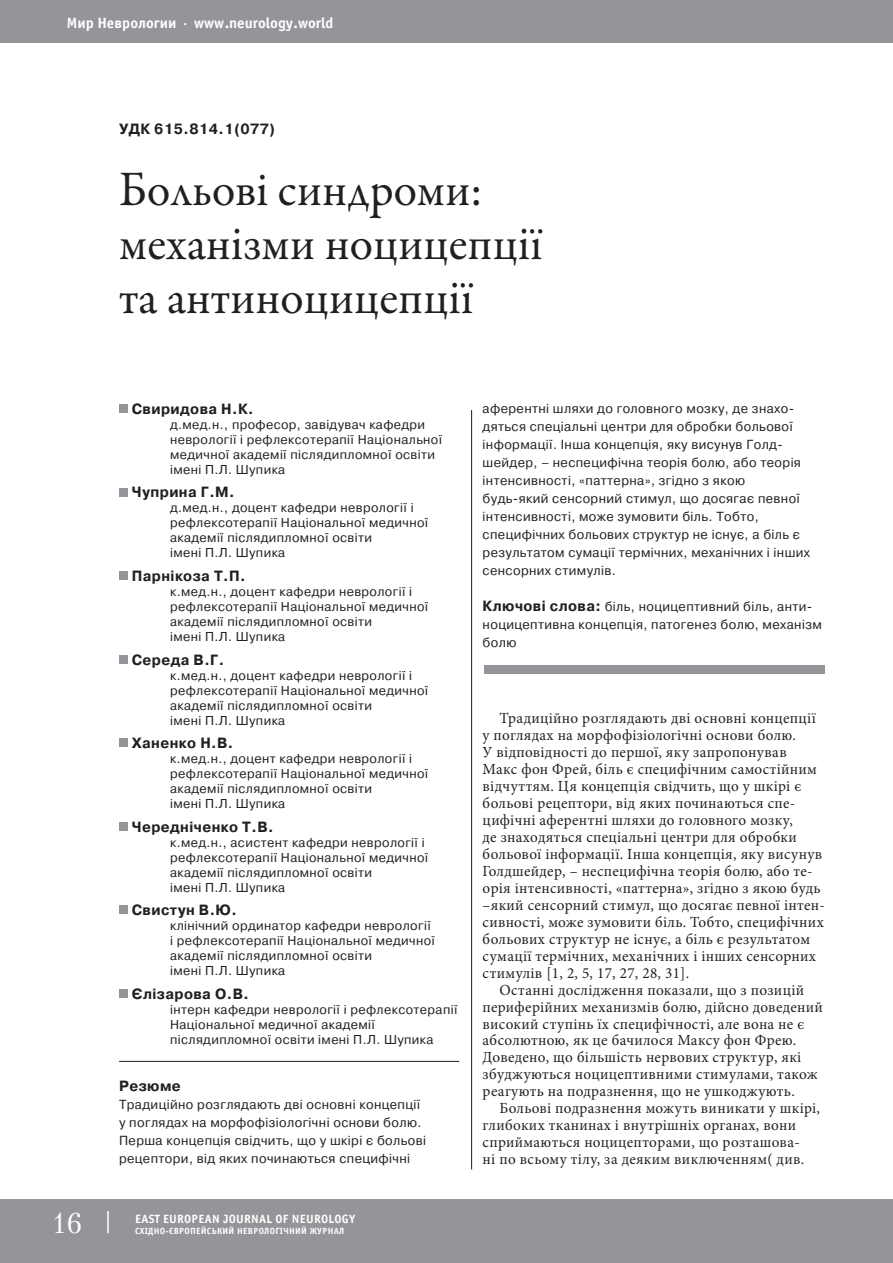
<style>
.page{position:relative;width:893px;height:1263px;background:#fff}
.page>*{position:absolute;margin:0;border:0;box-sizing:border-box;transform-origin:0 0}
.t1{font:49.95px/54px "Garamond Premr Pro";color:#231f20;scale:.96 1}
.t2{font:28.5px "Petersburg C";color:#fff}
.t3{font:15.45px/17px "Minion Pro";letter-spacing:.02em;color:#231f20}
.t4{font:700 15px "Officina Sans C";color:#fff}
.t5{font:700 14.85px "Pragmatica C";letter-spacing:.03em;color:#231f20;scale:.96 1}
.t6{font:13.2px/18px "Pragmatica C";letter-spacing:.03em;color:#231f20}
.t7{font:12.9px/15px "Pragmatica C";letter-spacing:.03em;color:#231f20}
.t8{font:700 12px "Officina Sans C";letter-spacing:.02em;color:#fff}
.t9{font:700 9px "Officina Sans C";letter-spacing:.03em;color:#fff}
.s1{font-weight:700;font-size:14.85px}
</style>
<div class="page">
<div style="left:0;top:0;width:893px;height:43px;background:#939598"></div>
<div style="left:0;top:1199px;width:893px;height:64px;background:#939598"></div>
<hr style="left:107px;top:1211px;width:2px;height:22px;background:#fff">
<hr style="left:471px;top:68px;width:1px;height:1101px;background:#231f20">
<div style="left:119px;top:404px;width:9px;height:9px;background:#939598"></div>
<div style="left:119px;top:488px;width:9px;height:8px;background:#939598"></div>
<div style="left:119px;top:571px;width:9px;height:9px;background:#939598"></div>
<div style="left:119px;top:655px;width:9px;height:8px;background:#939598"></div>
<div style="left:119px;top:738px;width:9px;height:9px;background:#939598"></div>
<div style="left:119px;top:822px;width:9px;height:8px;background:#939598"></div>
<div style="left:119px;top:905px;width:9px;height:9px;background:#939598"></div>
<div style="left:119px;top:989px;width:9px;height:8px;background:#939598"></div>
<div style="left:485px;top:665px;width:340px;height:9px;background:#939598"></div>
<hr style="left:119px;top:1061px;width:340px;height:1px;background:#231f20">
<p class="t4" style="left:67px;top:15px;width:268px">Мир Н еврологии · www.neurology.world</p>
<p class="t5" style="left:119px;top:121px;width:164px">УДК 615.814.1(077)</p>
<h1 class="t1" style="left:119px;top:164px;width:442px">Больові синдроми: механізми ноцицепції та антиноцицепції</h1>
<p class="t5" style="left:132px;top:401px;width:129px">Свиридова Н.К.</p>
<p class="t7" style="left:170px;top:417px;width:274px">д.мед.н., професор, завідувач кафедри неврології і рефлексотерапії Національної медичної академії післядипломної освіти імені П.Л. Шупика</p>
<p class="t5" style="left:132px;top:484px;width:109px">Чуприна Г.М.</p>
<p class="t7" style="left:170px;top:501px;width:260px">д.мед.н., доцент кафедри неврології і рефлексотерапії Національної медичної академії післядипломної освіти<br>імені П.Л. Шупика</p>
<p class="t5" style="left:132px;top:568px;width:120px">Парнікоза Т.П.</p>
<p class="t7" style="left:170px;top:584px;width:260px">к.мед.н., доцент кафедри неврології і рефлексотерапії Національної медичної академії післядипломної освіти<br>імені П.Л. Шупика</p>
<p class="t5" style="left:132px;top:651px;width:98px">Середа В.Г.</p>
<p class="t7" style="left:170px;top:668px;width:260px">к.мед.н., доцент кафедри неврології і рефлексотерапії Національної медичної академії післядипломної освіти<br>імені П.Л. Шупика</p>
<p class="t5" style="left:132px;top:735px;width:107px">Ханенко Н.В.</p>
<p class="t7" style="left:170px;top:751px;width:260px">к.мед.н., доцент кафедри неврології і рефлексотерапії Національної медичної академії післядипломної освіти<br>імені П.Л. Шупика</p>
<p class="t5" style="left:132px;top:818px;width:149px">Чередніченко Т.В.</p>
<p class="t7" style="left:170px;top:835px;width:260px">к.мед.н., асистент кафедри неврології і рефлексотерапії Національної медичної академії післядипломної освіти<br>імені П.Л. Шупика</p>
<p class="t5" style="left:132px;top:902px;width:111px">Свистун В.Ю.</p>
<p class="t7" style="left:170px;top:918px;width:266px">клінічний ординатор кафедри неврології і рефлексотерапії Національної медичної академії післядипломної освіти<br>імені П.Л. Шупика</p>
<p class="t5" style="left:132px;top:985px;width:124px">Єлізарова О.В.</p>
<p class="t7" style="left:170px;top:1002px;width:289px">інтерн кафедри неврології і рефлексотерапії<br>Національної медичної академії післядипломної освіти імені П.Л. Шупика</p>
<p class="t5" style="left:119px;top:1077px;width:66px">Резюме</p>
<p class="t6" style="left:119px;top:1095px;width:308px">Традиційно розглядають дві основні концепції у поглядах на морфофізіологічні основи болю.<br>Перша концепція свідчить, що у шкірі є больові рецептори, від яких починаються специфічні</p>
<h2 class="t2" style="left:52px;top:1206px;width:31px">16</h2>
<p class="t8" style="left:135px;top:1212px;width:222px">EAST EUROPEAN JOURNAL OF NEUROLOGY</p>
<p class="t9" style="left:135px;top:1226px;width:20px">СХІДНО</p>
<p class="t9" style="left:165px;top:1226px;width:20px">-ЄВРОПЕ</p>
<p class="t9" style="left:201px;top:1226px;width:59px">ЙСЬКИЙ НЕВРОЛО</p>
<p class="t9" style="left:275px;top:1226px;width:49px">ГІЧНИ Й ЖУРНАЛ</p>
<p class="t6" style="left:483px;top:400px;width:329px">аферентні шляхи до головного мозку, де знахо&shy;дяться спеціальні центри для обробки больової інформації. Інша концепція, яку висунув Голд&shy;шейдер, – неспецифічна теорія болю, або теорія інтенсивності, «паттерна», згідно з якою будь-який сенсорний стимул, що досягає певної інтенсивності, може зумовити біль. Тобто, специфічних больових структур не існує, а біль є результатом сумації термічних, механічних і інших сенсорних стимулів.</p>
<p class="t6" style="left:483px;top:598px;width:341px"><span class="s1">Ключові слова:</span> біль, ноцицептивний біль, анти&shy;ноцицептивна концепція, патогенез болю, механізм болю</p>
<p class="t3" style="left:483px;top:710px;width:344px;text-indent:17px">Традиційно розглядають дві основні концепції у поглядах на морфофізіологічні основи болю.<br>У відповідності до першої, яку запропонував Макс фон Фрей, біль є специфічним самостійним відчуттям. Ця концепція свідчить, що у шкірі є больові рецептори, від яких починаються спе&shy;цифічні аферентні шляхи до головного мозку,<br>де знаходяться спеціальні центри для обробки больової інформації. Інша концепція, яку висунув Голдшейдер, – неспецифічна теорія болю, або те&shy;орія інтенсивності, «паттерна», згідно з якою будь –який сенсорний стимул, що досягає певної інтен&shy;сивності, може зумовити біль. Тобто, специфічних больових структур не існує, а біль є результатом сумації термічних, механічних і інших сенсорних стимулів [1, 2, 5, 17, 27, 28, 31].</p>
<p class="t3" style="left:483px;top:981px;width:342px;text-indent:17px">Останні дослідження показали, що з позицій периферійних механизмів болю, дійсно доведений високий ступінь їх специфічності, але вона не є абсолютною, як це бачилося Максу фон Фрею.<br>Доведено, що більшість нервових структур, які збуджуються ноцицептивними стимулами, також реагують на подразнення, що не ушкоджують.</p>
<p class="t3" style="left:483px;top:1100px;width:339px;text-indent:17px">Больові подразнення можуть виникати у шкірі, глибоких тканинах і внутрішніх органах, вони сприймаються ноцицепторами, що розташова-<br>ні по всьому тілу, за деяким виключенням( див.</p>
</div>
